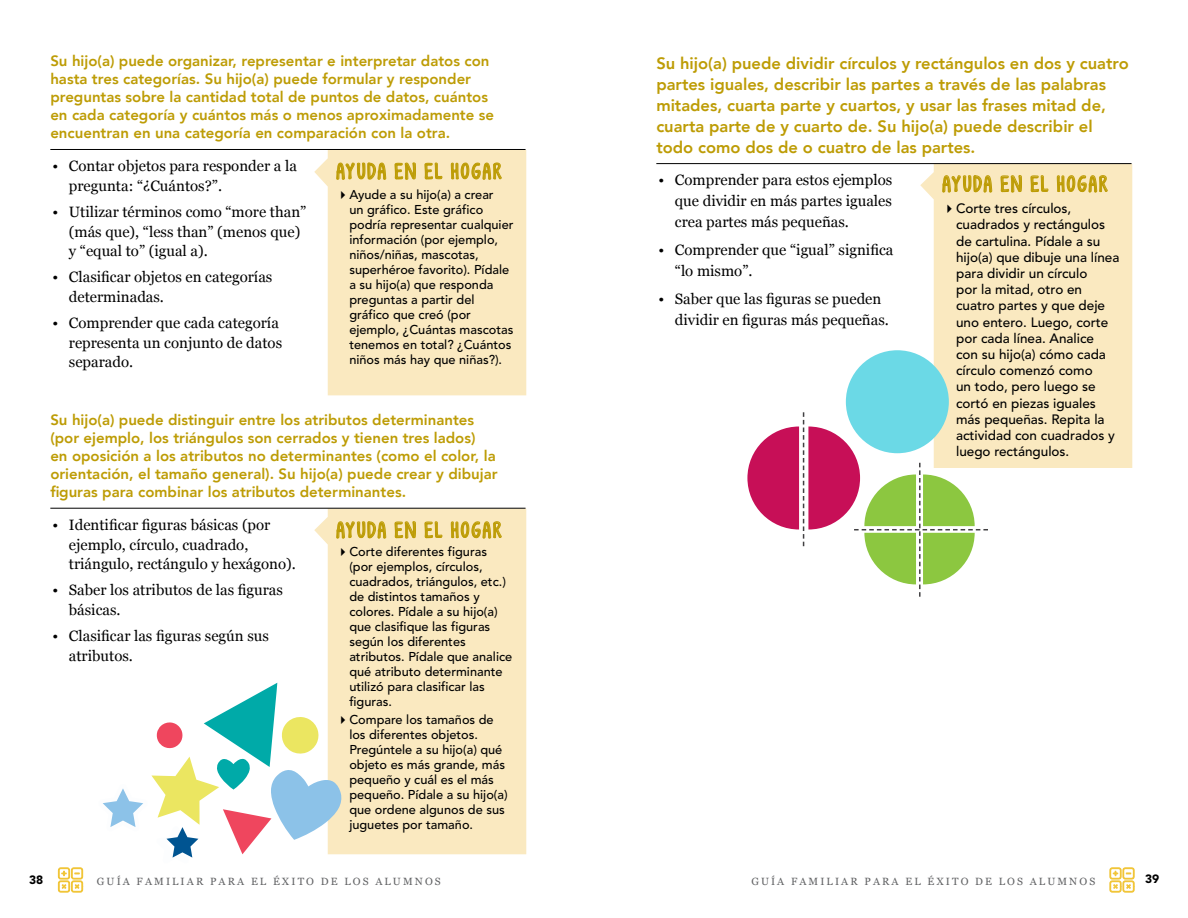
<style>
.page{position:relative;width:1188px;height:918px;background:#fff}
.page>*{position:absolute;margin:0;border:0;box-sizing:border-box;transform-origin:0 0}
.t1{font:22.5px "KG Empireof Dirt";letter-spacing:.105em;color:#bd9c05}
.t2{font:800 16.5px/21px "Avenir LT";color:#bd9c05}
.t3{font:15px/19.5px "Georgia";color:#000}
.t4{font:800 15px/18px "Avenir LT";color:#bd9c05}
.t5{font:500 13.5px/16.2px "Avenir";color:#000}
.t6{font:500 12.75px/15px "Avenir";color:#000}
.t7{font:900 12px "Avenir";color:#000}
.t8{font:10.5px "Georgia";letter-spacing:.2em;color:#616264}
</style>
<div class="page">
<svg style="left:314px;top:150px;width:212px;height:245px;background:#faeac4"></svg>
<div style="left:314px;top:509px;width:212px;height:345px;background:#fae9c0"></div>
<svg style="left:336px;top:162px;width:50px;height:58px;background:#f3e0ab"></svg>
<svg style="left:395px;top:150px;width:21px;height:30px"></svg>
<svg style="left:424px;top:162px;width:18px;height:18px"></svg>
<svg style="left:451px;top:162px;width:51px;height:58px;background:#f3e0aa"></svg>
<svg style="left:336px;top:521px;width:50px;height:58px;background:#f3e0ab"></svg>
<svg style="left:395px;top:507px;width:21px;height:32px"></svg>
<svg style="left:424px;top:521px;width:18px;height:17px"></svg>
<svg style="left:451px;top:521px;width:51px;height:58px;background:#f3e0aa"></svg>
<hr style="left:50px;top:149px;width:476px;height:1px;background:#000">
<hr style="left:50px;top:508px;width:476px;height:1px;background:#000">
<div style="left:920px;top:164px;width:212px;height:304px;background:#fae9c0"></div>
<svg style="left:942px;top:175px;width:50px;height:57px;background:#f3e0ab"></svg>
<svg style="left:1001px;top:164px;width:21px;height:28px"></svg>
<svg style="left:1030px;top:175px;width:18px;height:17px"></svg>
<svg style="left:1057px;top:175px;width:51px;height:57px;background:#f2e0aa"></svg>
<hr style="left:656px;top:163px;width:476px;height:1px;background:#000">
<svg style="left:102px;top:683px;width:240px;height:175px"></svg>
<div style="left:846px;top:350px;width:103px;height:103px;background:#6bd9e6;border-radius:50%"></div>
<svg style="left:747px;top:412px;width:241px;height:185px"></svg>
<svg style="left:1109px;top:867px;width:26px;height:26px"></svg>
<svg style="left:58px;top:867px;width:25px;height:26px"></svg>
<p class="t4" style="left:50px;top:52px;width:445px">Su hijo(a) puede organizar, representar e interpretar datos con hasta tres categorías. Su hijo(a) puede formular y responder preguntas sobre la cantidad total de puntos de datos, cuántos en cada categoría y cuántos más o menos aproximadamente se encuentran en una categoría en comparación con la otra.</p>
<p class="t3" style="left:69px;top:156px;width:230px;text-indent:-17px">• Contar objetos para responder a la pregunta: “¿Cuántos?”.</p>
<p class="t3" style="left:69px;top:202px;width:239px;text-indent:-16px">• Utilizar términos como “more than” (más que), “less than” (menos que) y “equal to” (igual a).</p>
<p class="t3" style="left:69px;top:267px;width:205px;text-indent:-16px">• Clasificar objetos en categorías determinadas.</p>
<p class="t3" style="left:69px;top:313px;width:215px;text-indent:-16px">• Comprender que cada categoría representa un conjunto de datos separado.</p>
<h1 class="t1" style="left:337px;top:158px;width:166px">AYUDA EN EL HOGAR</h1>
<p class="t6" style="left:349px;top:188px;width:166px;text-indent:-13px">✔Ayude a su hijo(a) a crear<br>un gráfico. Este gráfico podría representar cualquier información (por ejemplo, niños/niñas, mascotas, superhéroe favorito). Pídale a su hijo(a) que responda preguntas a partir del gráfico que creó (por ejemplo, ¿Cuántas mascotas tenemos en total? ¿Cuántos niños más hay que niñas?).</p>
<p class="t4" style="left:50px;top:411px;width:449px">Su hijo(a) puede distinguir entre los atributos determinantes (por ejemplo, los triángulos son cerrados y tienen tres lados)<br>en oposición a los atributos no determinantes (como el color, la orientación, el tamaño general). Su hijo(a) puede crear y dibujar figuras para combinar los atributos determinantes.</p>
<p class="t3" style="left:69px;top:514px;width:228px;text-indent:-16px">• Identificar figuras básicas (por ejemplo, círculo, cuadrado, triángulo, rectángulo y hexágono).</p>
<p class="t3" style="left:69px;top:580px;width:216px;text-indent:-16px">• Saber los atributos de las figuras básicas.</p>
<p class="t3" style="left:69px;top:625px;width:202px;text-indent:-16px">• Clasificar las figuras según sus atributos.</p>
<h1 class="t1" style="left:337px;top:517px;width:166px">AYUDA EN EL HOGAR</h1>
<p class="t6" style="left:349px;top:544px;width:164px;text-indent:-13px">✔Corte diferentes figuras (por ejemplos, círculos, cuadrados, triángulos, etc.) de distintos tamaños y colores. Pídale a su hijo(a) que clasifique las figuras según los diferentes atributos. Pídale que analice qué atributo determinante utilizó para clasificar las figuras.</p>
<p class="t6" style="left:349px;top:712px;width:160px;text-indent:-13px">✔Compare los tamaños de los diferentes objetos.<br>Pregúntele a su hijo(a) qué objeto es más grande, más pequeño y cuál es el más pequeño. Pídale a su hijo(a) que ordene algunos de sus juguetes por tamaño.</p>
<p class="t2" style="left:656px;top:52px;width:474px">Su hijo(a) puede dividir círculos y rectángulos en dos y cuatro partes iguales, describir las partes a través de las palabras mitades, cuarta parte y cuartos, y usar las frases mitad de, cuarta parte de y cuarto de. Su hijo(a) puede describir el todo como dos de o cuatro de las partes.</p>
<h1 class="t1" style="left:943px;top:171px;width:166px">AYUDA EN EL HOGAR</h1>
<p class="t5" style="left:956px;top:201px;width:165px;text-indent:-14px">✔Corte tres círculos, cuadrados y rectángulos de cartulina. Pídale a su hijo(a) que dibuje una línea para dividir un círculo<br>por la mitad, otro en cuatro partes y que deje uno entero. Luego, corte por cada línea. Analice con su hijo(a) cómo cada círculo comenzó como<br>un todo, pero luego se cortó en piezas iguales más pequeñas. Repita la actividad con cuadrados y luego rectángulos.</p>
<p class="t3" style="left:675px;top:169px;width:219px;line-height:21px;text-align:justify;text-indent:-16px">• Comprender para estos ejemplos que dividir en más partes iguales crea partes más pequeñas.</p>
<p class="t3" style="left:675px;top:239px;width:220px;line-height:21px;text-indent:-16px">• Comprender que “igual” significa “lo mismo”.</p>
<p class="t3" style="left:675px;top:288px;width:216px;line-height:21px;text-indent:-16px">• Saber que las figuras se pueden dividir en figuras más pequeñas.</p>
<p class="t7" style="left:29px;top:873px;width:16px">38</p>
<p class="t8" style="left:97px;top:873px;width:345px">GUÍA FAMILIAR PARA EL ÉXITO DE LOS ALUMNOS</p>
<p class="t8" style="left:751px;top:873px;width:345px">GUÍA FAMILIAR PARA EL ÉXITO DE LOS ALUMNOS</p>
<p class="t7" style="left:1145px;top:871px;width:16px">39</p>
</div>
